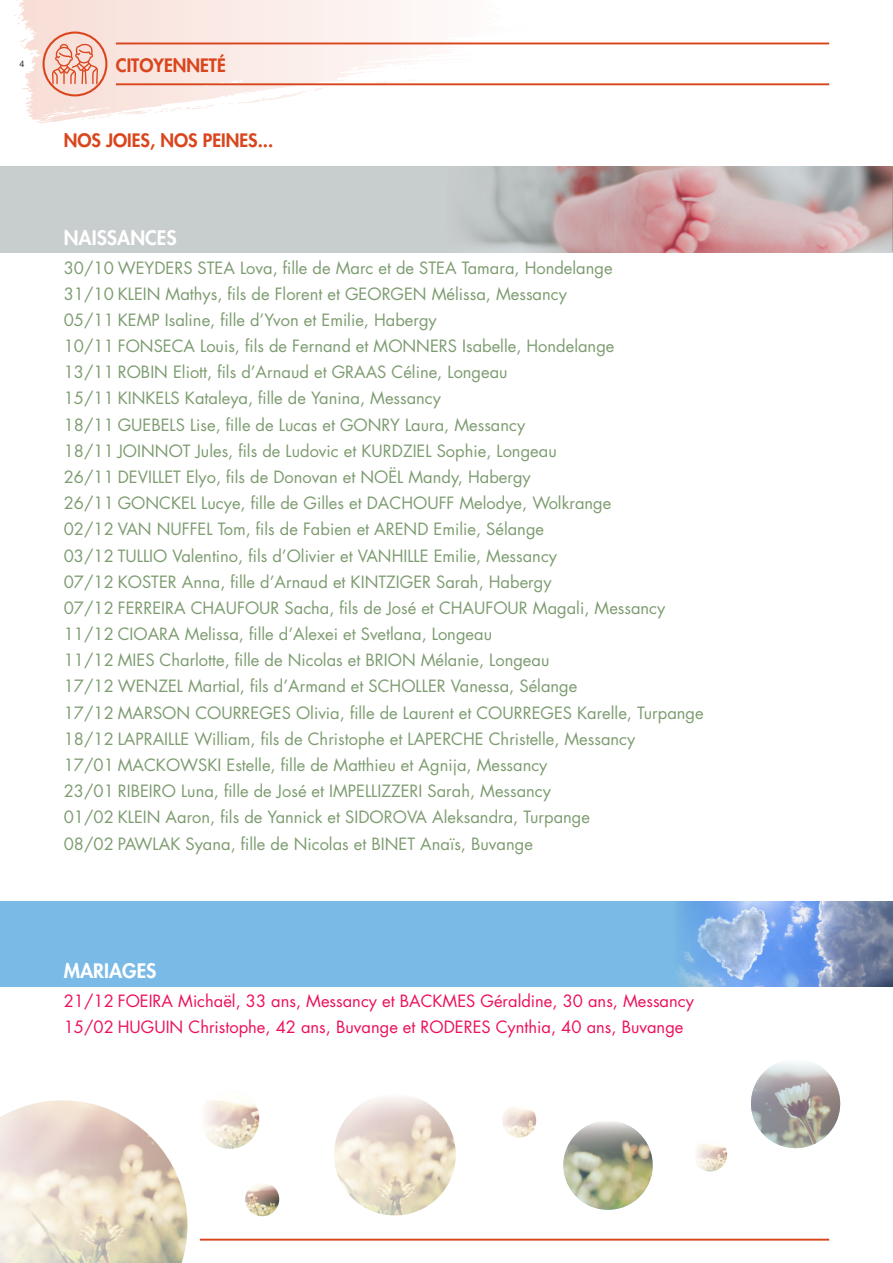
<style>
.page{position:relative;width:893px;height:1263px;background:#fff}
.page>*{position:absolute;margin:0;border:0;box-sizing:border-box;transform-origin:0 0}
.TEXTE{font:800 19.5px "Futura";color:#fff}
.TEXTE-2{font:800 18px "Futura";color:#d9461d}
.TEXTE-3{font:16.5px "Futura";color:#7d9c70}
.TEXTE-4{font:16.5px "Futura";color:#ed105b}
.t1{font:9px "Helvetica Neue";color:#231f20}
</style>
<div class="page">
<svg style="left:14px;top:0;width:531px;height:123px"></svg>
<div style="left:0;top:901px;width:893px;height:86px;background:#79bae6"></div>
<img style="left:678px;top:901px;width:215px;height:86px">
<div style="left:0;top:166px;width:893px;height:87px;background:#c8cdcd"></div>
<img style="left:468px;top:166px;width:425px;height:87px">
<hr style="left:116px;top:83px;width:713px;height:2px;background:#d9461d">
<hr style="left:200px;top:1239px;width:629px;height:1px;background:#d9461d">
<hr style="left:116px;top:43px;width:713px;height:1px;background:#d9461d">
<div style="left:43px;top:32px;width:64px;height:64px;border:2px solid #d9461d;border-radius:50%"></div>
<svg style="left:52px;top:44px;width:46px;height:40px;background:#efb5a5"></svg>
<img style="left:0;top:1100px;width:187px;height:163px">
<img style="left:205px;top:1100px;width:54px;height:49px">
<img style="left:334px;top:1097px;width:122px;height:118px">
<img style="left:751px;top:1062px;width:89px;height:86px">
<img style="left:563px;top:1122px;width:90px;height:88px">
<img style="left:245px;top:1184px;width:34px;height:32px">
<img style="left:502px;top:1107px;width:34px;height:30px">
<img style="left:696px;top:1144px;width:31px;height:27px">
<p class="t1" style="left:19px;top:59px;width:7px">4</p>
<p class="TEXTE-2" style="left:116px;top:54px;width:111px">CITOYENNETÉ</p>
<p class="TEXTE-2" style="left:64px;top:129px;width:211px">NOS JOIES, NOS PEINES...</p>
<p class="TEXTE" style="left:64px;top:226px;width:114px">NAISSANCES</p>
<p class="TEXTE-3" style="left:64px;top:257px;width:550px">30/10 WEYDERS STEA Lova, fille de Marc et de STEA Tamara, Hondelange</p>
<p class="TEXTE-3" style="left:64px;top:283px;width:505px">31/10 KLEIN Mathys, fils de Florent et GEORGEN Mélissa, Messancy</p>
<p class="TEXTE-3" style="left:64px;top:309px;width:375px">05/11 KEMP Isaline, fille d’Yvon et Emilie, Habergy</p>
<p class="TEXTE-3" style="left:64px;top:335px;width:552px">10/11 FONSECA Louis, fils de Fernand et MONNERS Isabelle, Hondelange</p>
<p class="TEXTE-3" style="left:64px;top:362px;width:445px">13/11 ROBIN Eliott, fils d’Arnaud et GRAAS Céline, Longeau</p>
<p class="TEXTE-3" style="left:64px;top:388px;width:379px">15/11 KINKELS Kataleya, fille de Yanina, Messancy</p>
<p class="TEXTE-3" style="left:64px;top:414px;width:463px">18/11 GUEBELS Lise, fille de Lucas et GONRY Laura, Messancy</p>
<p class="TEXTE-3" style="left:64px;top:440px;width:494px">18/11 JOINNOT Jules, fils de Ludovic et KURDZIEL Sophie, Longeau</p>
<p class="TEXTE-3" style="left:64px;top:466px;width:468px">26/11 DEVILLET Elyo, fils de Donovan et NOËL Mandy, Habergy</p>
<p class="TEXTE-3" style="left:64px;top:492px;width:549px">26/11 GONCKEL Lucye, fille de Gilles et DACHOUFF Melodye, Wolkrange</p>
<p class="TEXTE-3" style="left:64px;top:519px;width:482px">02/12 VAN NUFFEL Tom, fils de Fabien et AREND Emilie, Sélange</p>
<p class="TEXTE-3" style="left:64px;top:545px;width:495px">03/12 TULLIO Valentino, fils d’Olivier et VANHILLE Emilie, Messancy</p>
<p class="TEXTE-3" style="left:64px;top:571px;width:489px">07/12 KOSTER Anna, fille d’Arnaud et KINTZIGER Sarah, Habergy</p>
<p class="TEXTE-3" style="left:64px;top:597px;width:603px">07/12 FERREIRA CHAUFOUR Sacha, fils de José et CHAUFOUR Magali, Messancy</p>
<p class="TEXTE-3" style="left:64px;top:623px;width:430px">11/12 CIOARA Melissa, fille d’Alexei et Svetlana, Longeau</p>
<p class="TEXTE-3" style="left:64px;top:650px;width:487px">11/12 MIES Charlotte, fille de Nicolas et BRION Mélanie, Longeau</p>
<p class="TEXTE-3" style="left:64px;top:676px;width:515px">17/12 WENZEL Martial, fils d’Armand et SCHOLLER Vanessa, Sélange</p>
<p class="TEXTE-3" style="left:64px;top:702px;width:641px">17/12 MARSON COURREGES Olivia, fille de Laurent et COURREGES Karelle, Turpange</p>
<p class="TEXTE-3" style="left:64px;top:728px;width:573px">18/12 LAPRAILLE William, fils de Christophe et LAPERCHE Christelle, Messancy</p>
<p class="TEXTE-3" style="left:64px;top:754px;width:485px">17/01 MACKOWSKI Estelle, fille de Matthieu et Agnija, Messancy</p>
<p class="TEXTE-3" style="left:64px;top:780px;width:489px">23/01 RIBEIRO Luna, fille de José et IMPELLIZZERI Sarah, Messancy</p>
<p class="TEXTE-3" style="left:64px;top:807px;width:528px">01/02 KLEIN Aaron, fils de Yannick et SIDOROVA Aleksandra, Turpange</p>
<p class="TEXTE-3" style="left:64px;top:833px;width:471px">08/02 PAWLAK Syana, fille de Nicolas et BINET Anaïs, Buvange</p>
<p class="TEXTE" style="left:64px;top:959px;width:94px">MARIAGES</p>
<p class="TEXTE-4" style="left:64px;top:990px;width:632px">21/12 FOEIRA Michaël, 33 ans, Messancy et BACKMES Géraldine, 30 ans, Messancy</p>
<p class="TEXTE-4" style="left:64px;top:1016px;width:621px">15/02 HUGUIN Christophe, 42 ans, Buvange et RODERES Cynthia, 40 ans, Buvange</p>
</div>
